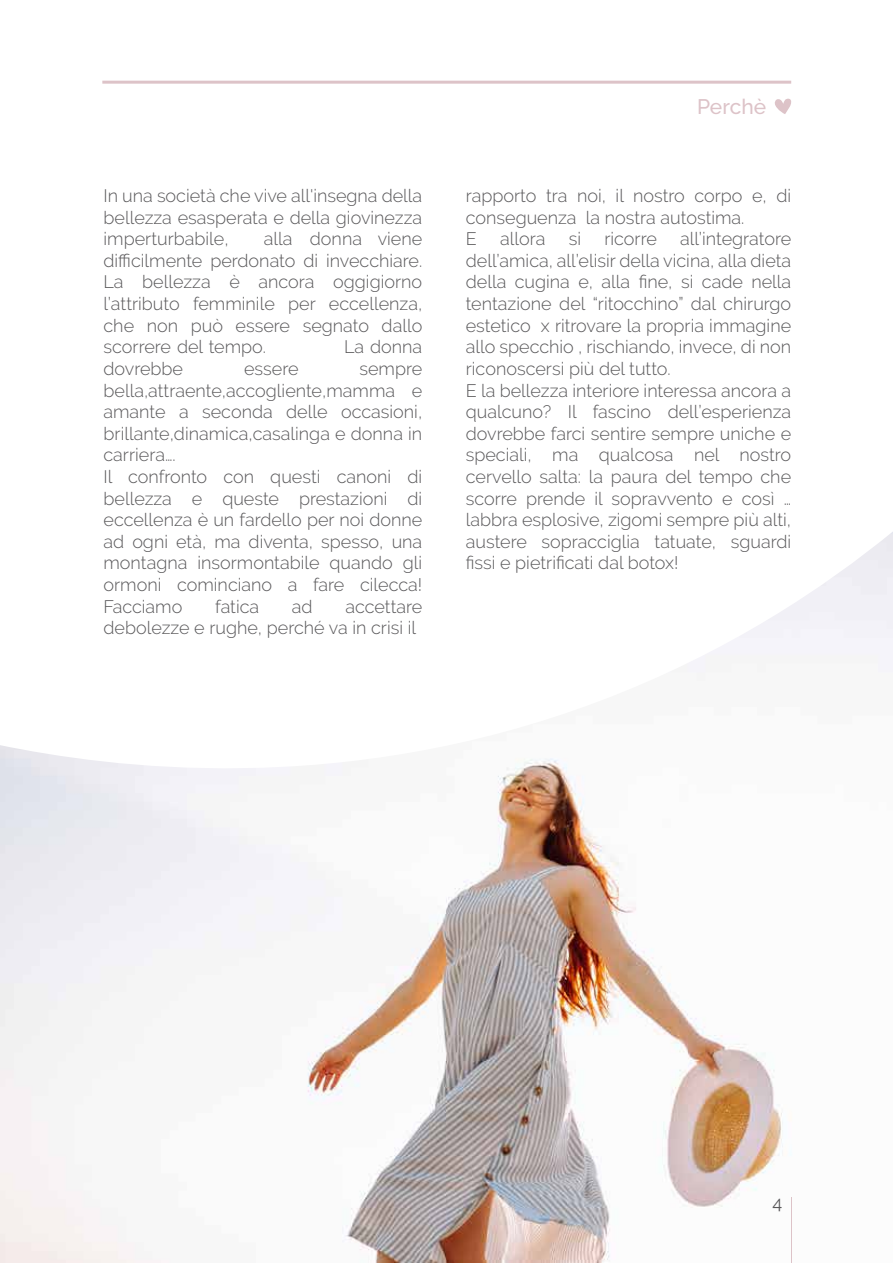
<style>
.page{position:relative;width:893px;height:1263px;background:#fff}
.page>*{position:absolute;margin:0;border:0;box-sizing:border-box;transform-origin:0 0}
.t1{font:500 21px "Raleway";color:#ddc3c8}
.t2{font:300 18px/21.6px "Raleway";color:#59585a}
.t3{font:18px "Raleway";color:#59585a}
</style>
<div class="page">
<img style="left:0;top:532px;width:893px;height:731px">
<hr style="left:102px;top:81px;width:689px;height:3px;background:#ddc3c8">
<svg style="left:775px;top:98px;width:16px;height:16px"></svg>
<hr style="left:791px;top:1197px;width:1px;height:66px;background:#ddc3c8">
<p class="t2" style="left:104px;top:185px;width:320px;text-align:justify">In una società che vive all'insegna della bellezza esasperata e della giovinezza imperturbabile,</p>
<p class="t2" style="left:104px;top:228px;width:320px;text-align:justify;text-indent:160px">alla donna viene difficilmente perdonato di invecchiare.<br>La bellezza è ancora oggigiorno l’attributo femminile per eccellenza, che non può essere segnato dallo scorrere del tempo.</p>
<p class="t2" style="left:344px;top:336px;width:80px">La donna</p>
<p class="t2" style="left:104px;top:358px;width:81px">dovrebbe</p>
<p class="t2" style="left:244px;top:358px;width:56px">essere</p>
<p class="t2" style="left:104px;top:358px;width:320px;text-indent:256px">sempre bella,attraente,accogliente,mamma e amante a seconda delle occasioni, brillante,dinamica,casalinga e donna in carriera….<br>Il confronto con questi canoni di bellezza e queste prestazioni di eccellenza è un fardello per noi donne ad ogni età, ma diventa, spesso, una montagna insormontabile quando gli ormoni cominciano a fare cilecca!<br>Facciamo</p>
<p class="t2" style="left:215px;top:595px;width:46px">fatica</p>
<p class="t2" style="left:292px;top:595px;width:22px">ad</p>
<p class="t2" style="left:104px;top:595px;width:320px;text-indent:242px">accettare debolezze e rughe, perché va in crisi il</p>
<p class="t1" style="left:697px;top:94px;width:71px">Perchè</p>
<p class="t2" style="left:466px;top:185px;width:327px">rapporto tra noi, il nostro corpo e, di conseguenza la nostra autostima.<br>E</p>
<p class="t2" style="left:466px;top:228px;width:327px;text-indent:214px">all’integratore dell’amica, all’elisir della vicina, alla dieta della cugina e, alla fine, si cade nella tentazione del “ritocchino” dal chirurgo estetico x ritrovare la propria immagine allo specchio , rischiando, invece, di non riconoscersi più del tutto.<br>E la bellezza interiore interessa ancora a qualcuno? Il fascino dell’esperienza dovrebbe farci sentire sempre uniche e speciali, ma qualcosa nel nostro cervello salta: la paura del tempo che scorre prende il sopravvento e così … labbra esplosive, zigomi sempre più alti, austere sopracciglia tatuate, sguardi fissi e pietrificati dal botox!</p>
<p class="t2" style="left:500px;top:228px;width:47px">allora</p>
<p class="t2" style="left:569px;top:228px;width:14px">si</p>
<p class="t2" style="left:604px;top:228px;width:54px">ricorre</p>
<p class="t3" style="left:772px;top:1192px;width:11px">4</p>
</div>
